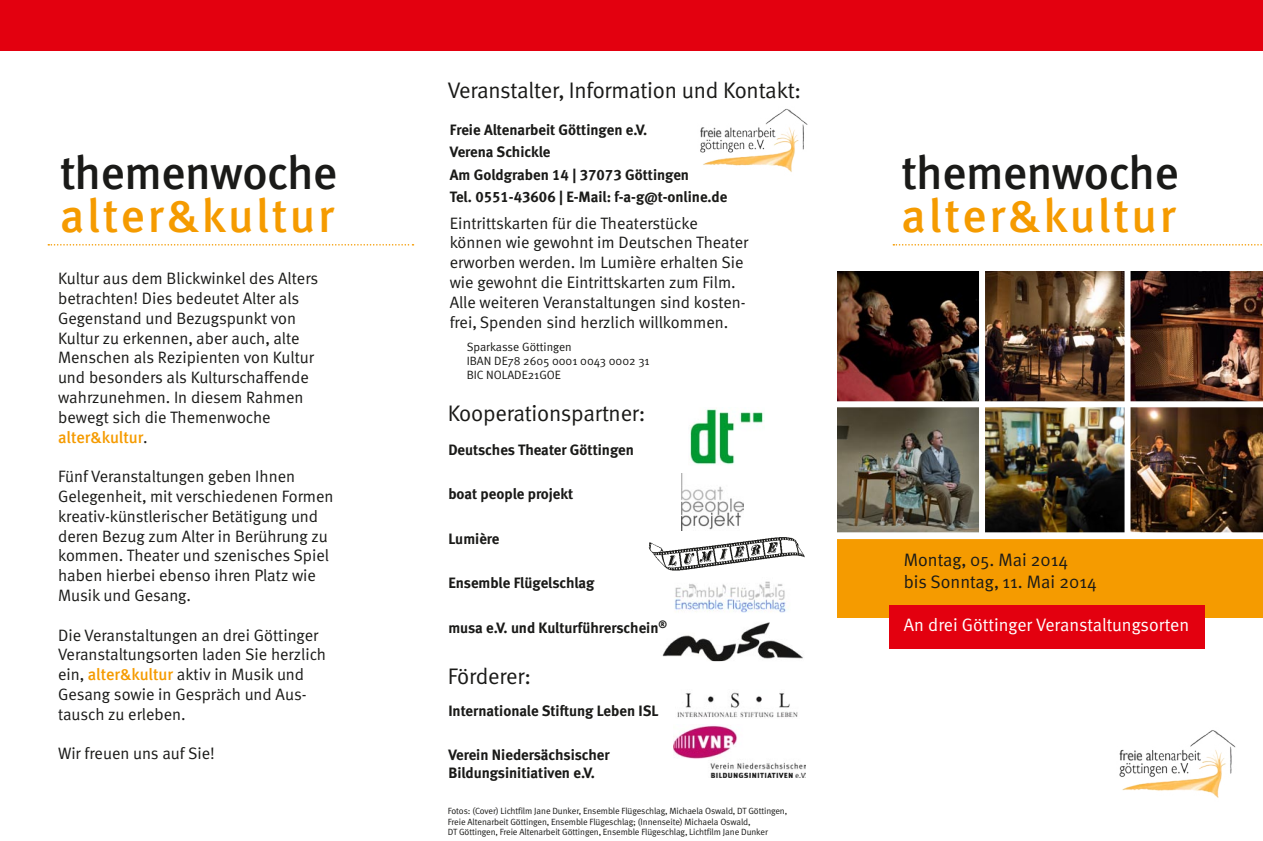
<style>
.page{position:relative;width:1263px;height:841px;background:#fff}
.page>*{position:absolute;margin:0;border:0;box-sizing:border-box;transform-origin:0 0}
.t1{font:47.1px "Meta Medium Turk";letter-spacing:.06em;color:#f59b00}
.t2{font:47.1px "Meta Medium Turk";letter-spacing:-.01em;color:#1a1a18}
.Hauptüberschrift{font:22.5px "Meta Normal Turk";letter-spacing:-.01em;color:#1a1a18}
.t3{font:18px/21.6px "Meta Normal Turk";color:#1a1a18}
.t4{font:18px "Meta Normal Turk";color:#fff}
.t5{font:16.5px/19.8px "Meta Normal Turk";color:#1a1a18}
.Header_Organisation{font:15px/18px "Meta Bold Turk LF";color:#1a1a18}
.Fließtext{font:15px "Meta Bold Turk LF";color:#1a1a18}
.t6{font:12px "Meta Normal Turk";color:#1a1a18}
.t7{font:9px/10.8px "Meta Normal Turk";letter-spacing:-.01em;color:#1a1a18}
.s1{font-family:"Meta Medium Turk";color:#f59b00}
</style>
<div class="page">
<img style="left:1130px;top:407px;width:133px;height:125px">
<div style="left:0;top:0;width:1263px;height:51px;background:#e3000f"></div>
<div style="left:838px;top:536px;width:425px;height:81px;background:#f59b00"></div>
<div style="left:889px;top:605px;width:315px;height:43px;background:#e3000f"></div>
<img style="left:838px;top:407px;width:141px;height:125px">
<img style="left:985px;top:407px;width:139px;height:125px">
<img style="left:1130px;top:272px;width:133px;height:129px">
<img style="left:985px;top:271px;width:139px;height:130px">
<img style="left:838px;top:271px;width:141px;height:130px">
<hr style="left:826px;top:538px;width:437px;height:1px;background:#fff">
<img style="left:1119px;top:730px;width:117px;height:68px">
<div style="left:826px;top:532px;width:437px;height:6px;background:#fff"></div>
<img style="left:674px;top:725px;width:132px;height:53px">
<img style="left:700px;top:108px;width:108px;height:64px">
<img style="left:677px;top:692px;width:121px;height:26px">
<img style="left:690px;top:409px;width:73px;height:56px">
<img style="left:682px;top:473px;width:61px;height:57px">
<img style="left:648px;top:537px;width:157px;height:34px">
<img style="left:674px;top:581px;width:113px;height:32px">
<img style="left:662px;top:622px;width:141px;height:39px">
<svg style="left:893px;top:244px;width:369px;height:2px"></svg>
<svg style="left:48px;top:244px;width:365px;height:2px"></svg>
<p class="t2" style="left:60px;top:145px;width:279px">themenwoche</p>
<p class="t1" style="left:60px;top:189px;width:276px">alter&amp;kultur</p>
<p class="t5" style="left:58px;top:268px;width:262px">Kultur aus dem Blickwinkel des Alters betrachten! Dies bedeutet Alter als<br>Gegenstand und Bezugspunkt von<br>Kultur zu erkennen, aber auch, alte<br>Menschen als Rezipienten von Kultur und besonders als Kulturschaffende wahrzunehmen. In diesem Rahmen bewegt sich die Themenwoche <span class="s1">alter&amp;kultur</span>.</p>
<p class="t5" style="left:58px;top:466px;width:277px">Fünf Veranstaltungen geben Ihnen Gelegenheit, mit verschiedenen Formen kreativ-künstlerischer Betätigung und deren Bezug zum Alter in Berührung zu kommen. Theater und szenisches Spiel haben hierbei ebenso ihren Platz wie Musik und Gesang.</p>
<p class="t5" style="left:58px;top:625px;width:269px">Die Veranstaltungen an drei Göttinger Veranstaltungsorten laden Sie herzlich ein, <span class="s1">alter&amp;kultur</span> aktiv in Musik und Gesang sowie in Gespräch und Aus&shy;tausch zu erleben.</p>
<p class="t5" style="left:58px;top:744px;width:158px">Wir freuen uns auf Sie!</p>
<p class="Hauptüberschrift" style="left:448px;top:78px;width:355px">Veranstalter, Information und Kontakt:</p>
<p class="Fließtext" style="left:450px;top:121px;width:199px">Freie Altenarbeit Göttingen e.V.</p>
<p class="Fließtext" style="left:450px;top:143px;width:102px">Verena Schickle</p>
<p class="Fließtext" style="left:450px;top:166px;width:241px">Am Goldgraben 14 | 37073 Göttingen</p>
<p class="Fließtext" style="left:450px;top:188px;width:279px">Tel. 0551-43606 | E-Mail: f-a-g@t-online.de</p>
<p class="t5" style="left:450px;top:213px;width:300px">Eintrittskarten für die Theaterstücke können wie gewohnt im Deutschen Theater erworben werden. Im Lumière erhalten Sie wie gewohnt die Eintrittskarten zum Film.<br>Alle weiteren Veranstaltungen sind kosten&shy;frei, Spenden sind herzlich willkommen.</p>
<p class="t6" style="left:467px;top:339px;width:107px">Sparkasse Göttingen</p>
<p class="t6" style="left:467px;top:354px;width:185px">IBAN DE78 2605 0001 0043 0002 31</p>
<p class="t6" style="left:467px;top:368px;width:96px">BIC NOLADE21GOE</p>
<p class="Hauptüberschrift" style="left:448px;top:400px;width:199px">Kooperationspartner:</p>
<p class="Header_Organisation" style="left:448px;top:440px;width:187px">Deutsches Theater Göttingen</p>
<p class="Header_Organisation" style="left:448px;top:485px;width:126px">boat people projekt</p>
<p class="Header_Organisation" style="left:448px;top:529px;width:53px">Lumière</p>
<p class="Header_Organisation" style="left:448px;top:574px;width:148px">Ensemble Flügelschlag</p>
<p class="Header_Organisation" style="left:448px;top:618px;width:220px">musa e.V. und Kulturführerschein<sup>®</sup></p>
<p class="Hauptüberschrift" style="left:448px;top:663px;width:85px">Förderer:</p>
<p class="Header_Organisation" style="left:448px;top:701px;width:212px">Internationale Stiftung Leben ISL</p>
<p class="Header_Organisation" style="left:448px;top:746px;width:163px">Verein Niedersächsischer<br>Bildungsinitiativen e.V.</p>
<p class="t7" style="left:448px;top:805px;width:341px">Fotos: (Cover) Lichtfilm Jane Dunker, Ensemble Flügeschlag, Michaela Oswald, DT Göttingen,<br>Freie Altenarbeit Göttingen, Ensemble Flügeschlag; (Innenseite) Michaela Oswald,<br>DT Göttingen, Freie Altenarbeit Göttingen, Ensemble Flügeschlag, Lichtfilm Jane Dunker</p>
<p class="t2" style="left:902px;top:145px;width:279px">themenwoche</p>
<p class="t1" style="left:902px;top:189px;width:276px">alter&amp;kultur</p>
<p class="t3" style="left:904px;top:549px;width:194px">Montag, 05. Mai 2014<br>bis Sonntag, 11. Mai 2014</p>
<p class="t4" style="left:904px;top:614px;width:287px">An drei Göttinger Veranstaltungsorten</p>
</div>
